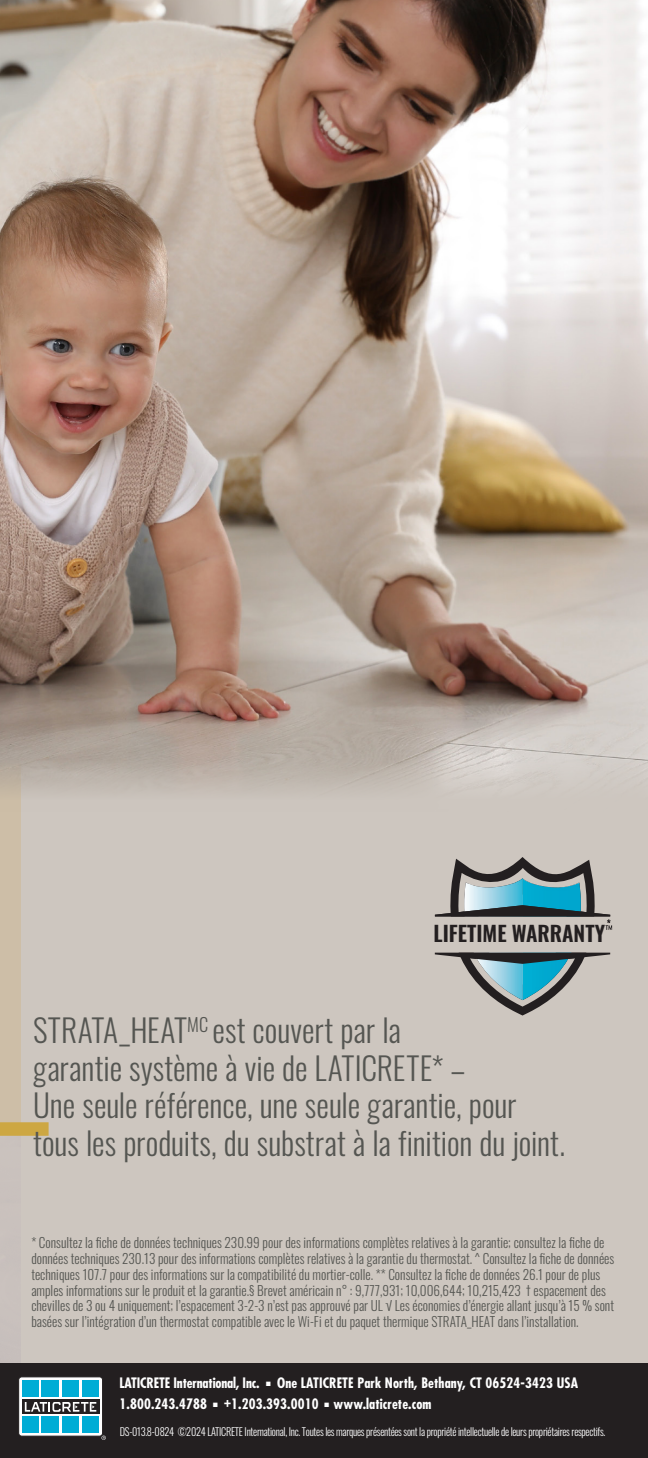
<style>
.page{position:relative;width:648px;height:1458px;background:#fff}
.page>*{position:absolute;margin:0;border:0;box-sizing:border-box;transform-origin:0 0}
.Intro_text{font:300 31.5px/37.8px "Oswald";color:#555652}
.t1{font:600 21.15px "Oswald";color:#231f20}
.t2{font:700 condensed 13.95px/20px "Futura";letter-spacing:.01em;color:#fff}
.t3{font:700 condensed 13.95px "Futura";letter-spacing:-.01em;color:#fff}
.t4{font:300 13.5px/15.8px "Oswald";color:#555652}
.table_body{font:300 10.8px "Oswald";letter-spacing:-.025em;color:#fff;scale:.95 1}
</style>
<div class="page">
<div style="left:0;top:452px;width:648px;height:927px;background:#cdc6bf"></div>
<img style="left:0;top:0;width:648px;height:811px">
<svg style="left:435px;top:857px;width:177px;height:159px"></svg>
<div style="left:0;top:1363px;width:648px;height:95px;background:#231f20"></div>
<div style="left:19px;top:1377px;width:84px;height:59px;background:#fff;border-radius:3px"></div>
<div style="left:19px;top:1377px;width:84px;height:59px;border:1px solid #231f20;border-radius:3px"></div>
<div style="left:22px;top:1416px;width:17px;height:17px;background:#00acd5"></div>
<div style="left:42px;top:1416px;width:17px;height:17px;background:#00acd5"></div>
<div style="left:62px;top:1416px;width:17px;height:17px;background:#00acd5"></div>
<div style="left:82px;top:1416px;width:17px;height:17px;background:#00acd5"></div>
<div style="left:22px;top:1399px;width:77px;height:15px;background:#231f20"></div>
<svg style="left:25px;top:1402px;width:71px;height:10px"></svg>
<div style="left:22px;top:1380px;width:17px;height:17px;background:#00acd5"></div>
<div style="left:42px;top:1380px;width:17px;height:17px;background:#00acd5"></div>
<div style="left:62px;top:1380px;width:17px;height:17px;background:#00acd5"></div>
<div style="left:82px;top:1380px;width:17px;height:17px;background:#00acd5"></div>
<svg style="left:101px;top:1436px;width:5px;height:4px"></svg>
<p class="t1" style="left:434px;top:915px;width:173px">LIFETIME WARRANTY</p>
<p class="Intro_text" style="left:33px;top:1008px;width:533px">STRATA_HEAT<sup>MC</sup> est couvert par la<br>garantie système à vie de LATICRETE* –<br>Une seule référence, une seule garantie, pour tous les produits, du substrat à la finition du joint.</p>
<p class="t4" style="left:31px;top:1234px;width:584px">* Consultez la fiche de données techniques 230.99 pour des informations complètes relatives à la garantie; consultez la fiche de données techniques 230.13 pour des informations complètes relatives à la garantie du thermostat. ^ Consultez la fiche de données techniques 107.7 pour des informations sur la compatibilité du mortier-colle. ** Consultez la fiche de données 26.1 pour de plus amples informations sur le produit et la garantie.§ Brevet américain n° : 9,777,931; 10,006,644; 10,215,423 † espacement des chevilles de 3 ou 4 uniquement; l’espacement 3-2-3 n’est pas approuvé par UL √ Les économies d’énergie allant jusqu’à 15 % sont basées sur l’intégration d’un thermostat compatible avec le Wi-Fi et du paquet thermique STRATA_HEAT dans l’installation.</p>
<p class="t3" style="left:120px;top:1375px;width:142px">LATICRETE International, Inc.</p>
<p class="t2" style="left:120px;top:1373px;width:460px;text-indent:158px">One LATICRETE Park North, Bethany, CT 06524-3423 USA<br>1.800.243.4788 +1.203.393.0010 www.laticrete.com</p>
<p class="table_body" style="left:120px;top:1422px;width:513px">DS-013.8-0824 ©2024 LATICRETE International, Inc. Toutes les marques présentées sont la propriété intellectuelle de leurs propriétaires respectifs.</p>
</div>
